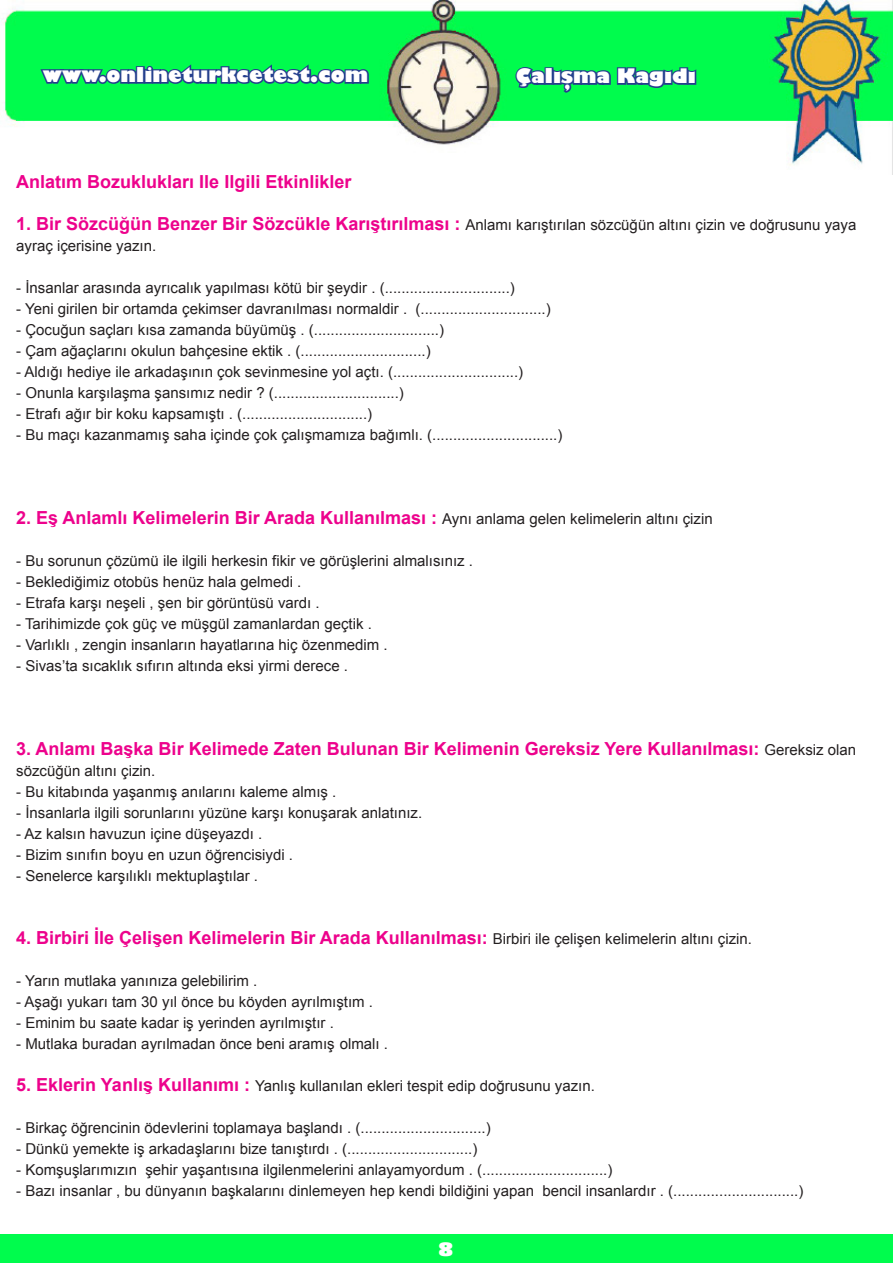
<style>
.page{position:relative;width:893px;height:1263px;background:#fff}
.page>*{position:absolute;margin:0;border:0;box-sizing:border-box;transform-origin:0 0}
.t1{font:800 19.5px "Gill Sans";color:#fff}
.t2{font:700 18px "Arial";color:#ed028c}
.t3{font:800 18px "Gill Sans";color:#fff}
.t4{font:15px/21px "Arial";color:#231f20}
.s1{font-weight:700;font-size:18px;color:#ed028c}
.s2{font-weight:400;font-size:15px;color:#231f20}
</style>
<div class="page">
<div style="left:0;top:1234px;width:893px;height:29px;background:#00fc4d"></div>
<img style="left:0;top:0;width:892px;height:165px">
<svg style="left:38px;top:61px;width:332px;height:27px;background:#0fae67"></svg>
<svg style="left:513px;top:65px;width:185px;height:29px;background:#0eb066"></svg>
<p class="t1" style="left:43px;top:63px;width:327px">www.onlineturkcetest.com</p>
<p class="t1" style="left:516px;top:64px;width:181px">Çalışma Kagıdı</p>
<p class="t2" style="left:16px;top:169px;width:337px">Anlatım Bozuklukları İle İlgili Etkinlikler</p>
<p class="t4" style="left:16px;top:214px;width:842px"><span class="s1">1. Bir Sözcüğün Benzer Bir Sözcükle Karıştırılması :</span> Anlamı karıştırılan sözcüğün altını çizin ve doğrusunu yaya ayraç içerisine yazın.</p>
<p class="t4" style="left:16px;top:277px;width:500px">- İnsanlar arasında ayrıcalık yapılması kötü bir şeydir . (..............................)</p>
<p class="t4" style="left:16px;top:298px;width:536px">- Yeni girilen bir ortamda çekimser davranılması normaldir . (..............................)</p>
<p class="t4" style="left:16px;top:319px;width:429px">- Çocuğun saçları kısa zamanda büyümüş . (..............................)</p>
<p class="t4" style="left:16px;top:340px;width:416px">- Çam ağaçlarını okulun bahçesine ektik . (..............................)</p>
<p class="t4" style="left:16px;top:361px;width:508px">- Aldığı hediye ile arkadaşının çok sevinmesine yol açtı. (..............................)</p>
<p class="t4" style="left:16px;top:382px;width:389px">- Onunla karşılaşma şansımız nedir ? (..............................)</p>
<p class="t4" style="left:16px;top:403px;width:358px">- Etrafı ağır bir koku kapsamıştı . (..............................)</p>
<p class="t4" style="left:16px;top:424px;width:548px">- Bu maçı kazanmamış saha içinde çok çalışmamıza bağımlı. (..............................)</p>
<p class="t2" style="left:16px;top:505px;width:698px">2. Eş Anlamlı Kelimelerin Bir Arada Kullanılması : <span class="s2">Aynı anlama gelen kelimelerin altını çizin</span></p>
<p class="t4" style="left:16px;top:550px;width:458px">- Bu sorunun çözümü ile ilgili herkesin fikir ve görüşlerini almalısınız .</p>
<p class="t4" style="left:16px;top:571px;width:287px">- Beklediğimiz otobüs henüz hala gelmedi .</p>
<p class="t4" style="left:16px;top:592px;width:305px">- Etrafa karşı neşeli , şen bir görüntüsü vardı .</p>
<p class="t4" style="left:16px;top:613px;width:357px">- Tarihimizde çok güç ve müşgül zamanlardan geçtik .</p>
<p class="t4" style="left:16px;top:634px;width:373px">- Varlıklı , zengin insanların hayatlarına hiç özenmedim .</p>
<p class="t4" style="left:16px;top:655px;width:333px">- Sivas’ta sıcaklık sıfırın altında eksi yirmi derece .</p>
<p class="t2" style="left:16px;top:736px;width:841px">3. Anlamı Başka Bir Kelimede Zaten Bulunan Bir Kelimenin Gereksiz Yere Kullanılması: <span class="s2">Gereksiz olan</span></p>
<p class="t4" style="left:16px;top:760px;width:141px">sözcüğün altını çizin.</p>
<p class="t4" style="left:16px;top:781px;width:322px">- Bu kitabında yaşanmış anılarını kaleme almış .</p>
<p class="t4" style="left:16px;top:802px;width:407px">- İnsanlarla ilgili sorunlarını yüzüne karşı konuşarak anlatınız.</p>
<p class="t4" style="left:16px;top:823px;width:247px">- Az kalsın havuzun içine düşeyazdı .</p>
<p class="t4" style="left:16px;top:844px;width:278px">- Bizim sınıfın boyu en uzun öğrencisiydi .</p>
<p class="t4" style="left:16px;top:865px;width:243px">- Senelerce karşılıklı mektuplaştılar .</p>
<p class="t2" style="left:16px;top:925px;width:737px">4. Birbiri İle Çelişen Kelimelerin Bir Arada Kullanılması: <span class="s2">Birbiri ile çelişen kelimelerin altını çizin.</span></p>
<p class="t4" style="left:16px;top:970px;width:243px">- Yarın mutlaka yanınıza gelebilirim .</p>
<p class="t4" style="left:16px;top:991px;width:358px">- Aşağı yukarı tam 30 yıl önce bu köyden ayrılmıştım .</p>
<p class="t4" style="left:16px;top:1012px;width:319px">- Eminim bu saate kadar iş yerinden ayrılmıştır .</p>
<p class="t4" style="left:16px;top:1033px;width:373px">- Mutlaka buradan ayrılmadan önce beni aramış olmalı .</p>
<p class="t4" style="left:16px;top:1075px;width:580px"><span class="s1">5. Eklerin Yanlış Kullanımı :</span> Yanlış kullanılan ekleri tespit edip doğrusunu yazın.</p>
<p class="t4" style="left:16px;top:1117px;width:476px">- Birkaç öğrencinin ödevlerini toplamaya başlandı . (..............................)</p>
<p class="t4" style="left:16px;top:1138px;width:463px">- Dünkü yemekte iş arkadaşlarını bize tanıştırdı . (..............................)</p>
<p class="t4" style="left:16px;top:1159px;width:598px">- Komşuşlarımızın şehir yaşantısına ilgilenmelerini anlayamyordum . (..............................)</p>
<p class="t4" style="left:16px;top:1180px;width:789px">- Bazı insanlar , bu dünyanın başkalarını dinlemeyen hep kendi bildiğini yapan bencil insanlardır . (..............................)</p>
<p class="t3" style="left:438px;top:1237px;width:17px">8</p>
</div>
